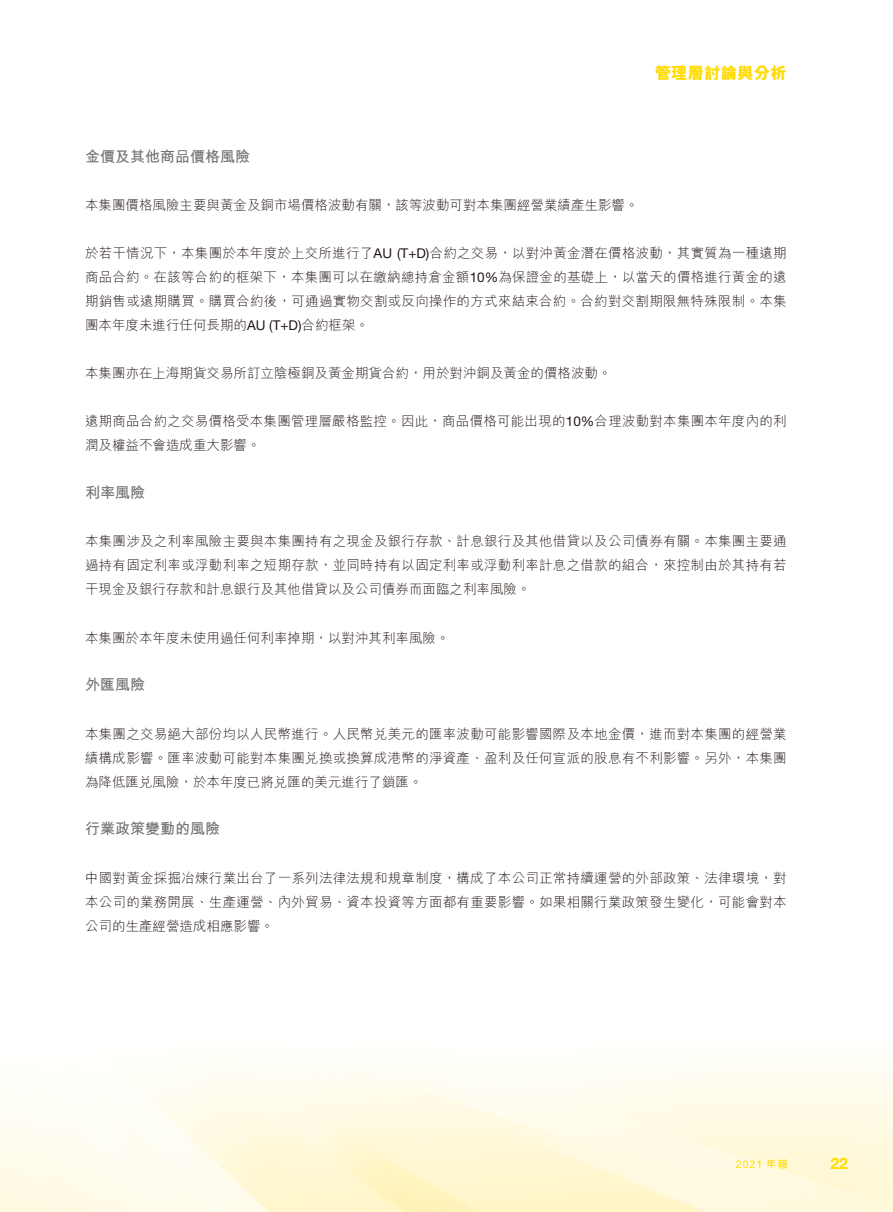
<style>
.page{position:relative;width:893px;height:1212px;background:#fff}
.page>*{position:absolute;margin:0;border:0;box-sizing:border-box;transform-origin:0 0}
.t1{font:16.5px "M Hei HK Xbold E Ten B5 H";color:#ffdb00}
.t2{font:700 15.75px "Helvetica Neue LT Std";color:#ffdb00}
.t3{font:15px "M Hei HK Bold E Ten B5 H";color:#717171}
.t4{font:13.5px/24px "M Hei HK Light E Ten B5 H";color:#231916;text-align:justify}
.t5{font:13.5px/24px "M Hei HK Light E Ten B5 H";letter-spacing:.02em;color:#231916}
.t6{font:10.5px "M Hei HK Bold E Ten B5 H";letter-spacing:.1em;color:#ffdb00}
.s1{font-family:"Helvetica Neue LT Std"}
</style>
<div class="page">
<p class="t1" style="left:655px;top:66px;width:133px">管理層討論與分析</p>
<p class="t3" style="left:85px;top:151px;width:166px">金價及其他商品價格風險</p>
<p class="t4" style="left:85px;top:195px;width:555px">本集團價格風險主要與黃金及銅市場價格波動有關，該等波動可對本集團經營業績產生影響。</p>
<p class="t4" style="left:85px;top:243px;width:703px">於若干情況下，本集團於本年度於上交所進行了<span class="s1">AU (T+D)</span>合約之交易，以對沖黃金潛在價格波動，其實質為一種遠期商品合約。在該等合約的框架下，本集團可以在繳納總持倉金額<span class="s1">10%</span>為保證金的基礎上，以當天的價格進行黃金的遠期銷售或遠期購買。購買合約後，可通過實物交割或反向操作的方式來結束合約。合約對交割期限無特殊限制。本集團本年度未進行任何長期的<span class="s1">AU (T+D)</span>合約框架。</p>
<p class="t4" style="left:85px;top:363px;width:528px">本集團亦在上海期貨交易所訂立陰極銅及黃金期貨合約，用於對沖銅及黃金的價格波動。</p>
<p class="t5" style="left:85px;top:411px;width:703px">遠期商品合約之交易價格受本集團管理層嚴格監控。因此，商品價格可能出現的<span class="s1">10%</span>合理波動對本集團本年度內的利潤及權益不會造成重大影響。</p>
<p class="t3" style="left:85px;top:487px;width:61px">利率風險</p>
<p class="t4" style="left:85px;top:531px;width:703px">本集團涉及之利率風險主要與本集團持有之現金及銀行存款、計息銀行及其他借貸以及公司債券有關。本集團主要通過持有固定利率或浮動利率之短期存款，並同時持有以固定利率或浮動利率計息之借款的組合，來控制由於其持有若干現金及銀行存款和計息銀行及其他借貸以及公司債券而面臨之利率風險。</p>
<p class="t4" style="left:85px;top:627px;width:366px">本集團於本年度未使用過任何利率掉期，以對沖其利率風險。</p>
<p class="t3" style="left:85px;top:679px;width:61px">外匯風險</p>
<p class="t4" style="left:85px;top:723px;width:703px">本集團之交易絕大部份均以人民幣進行。人民幣兌美元的匯率波動可能影響國際及本地金價，進而對本集團的經營業績構成影響。匯率波動可能對本集團兌換或換算成港幣的淨資產、盈利及任何宣派的股息有不利影響。另外，本集團為降低匯兌風險，於本年度已將兌匯的美元進行了鎖匯。</p>
<p class="t3" style="left:85px;top:823px;width:136px">行業政策變動的風險</p>
<p class="t4" style="left:85px;top:867px;width:703px">中國對黃金採掘冶煉行業出台了一系列法律法規和規章制度，構成了本公司正常持續運營的外部政策、法律環境，對本公司的業務開展、生產運營、內外貿易、資本投資等方面都有重要影響。如果相關行業政策發生變化，可能會對本公司的生產經營造成相應影響。</p>
<p class="t6" style="left:736px;top:1160px;width:54px">2021 年報</p>
<p class="t2" style="left:830px;top:1157px;width:19px">22</p>
</div>
